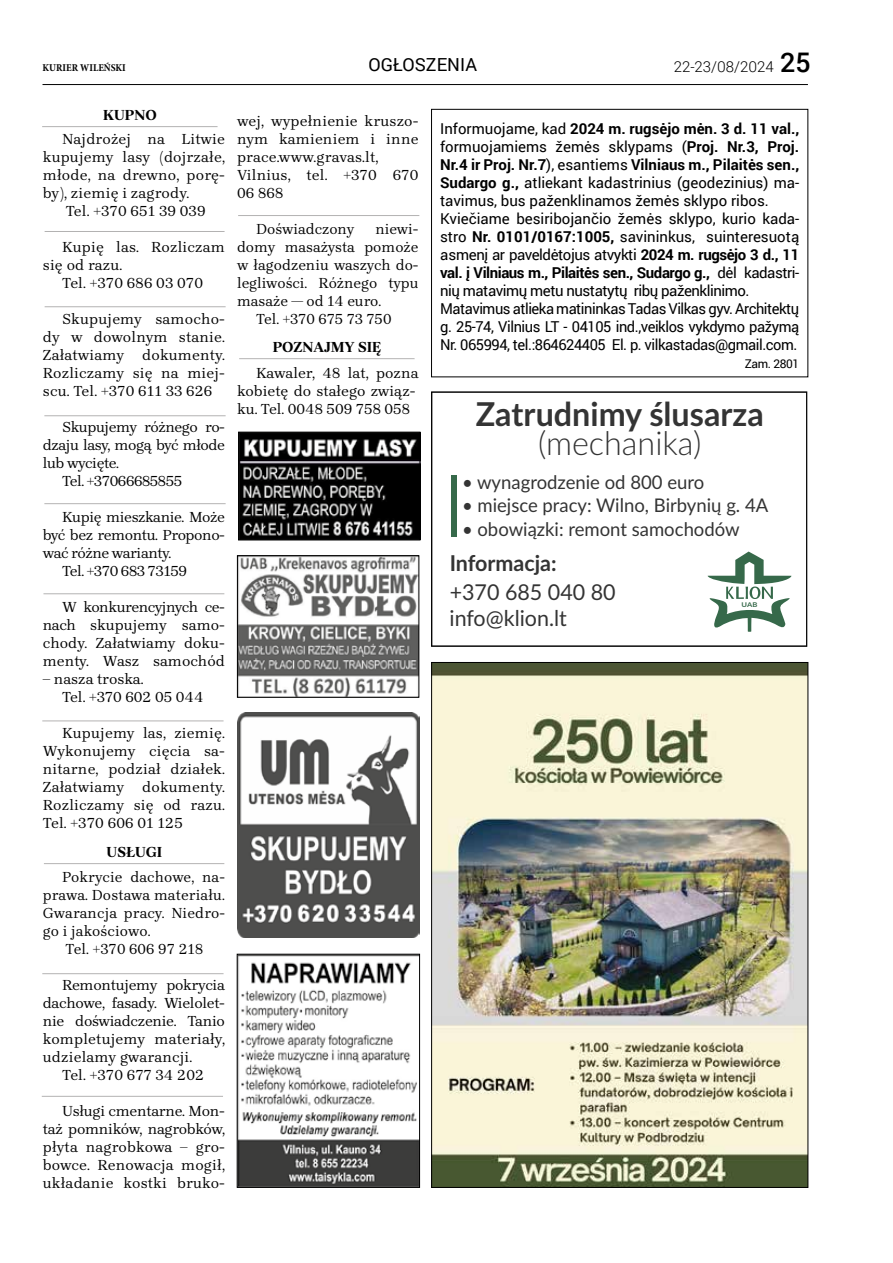
<style>
.page{position:relative;width:893px;height:1263px;background:#fff}
.page>*{position:absolute;margin:0;border:0;box-sizing:border-box;transform-origin:0 0}
.t1{font:700 32.85px "Lato";color:#343434}
.t2{font:300 32.85px "Lato";color:#343434}
.t3{font:21.75px/26.1px "Lato";color:#343434}
.t4{font:700 21.75px "Lato";color:#343434}
.t5{font:18.75px "Lato";color:#343434}
.t6{font:18px "Roboto";color:#000}
.t7{font:15px/18px "Brygada 1918";color:#000;text-align:justify}
.t8{font:15px/18px "Roboto";letter-spacing:-.03em;color:#000}
.t9{font:15px "Brygada 1918";letter-spacing:-.03em;color:#000}
.t10{font:700 15px "Brygada 1918";color:#000}
.t11{font:300 15px "Roboto";color:#000}
.t12{font:12px "Roboto";letter-spacing:-.03em;color:#000}
.t13{font:700 condensed 10.5px "Minion Pro";color:#000}
.t14{font:700 6.45px "Lato";color:#36694a;scale:1.17 1}
.s1{font-weight:500;font-size:27px}
.s2{font-weight:700}
</style>
<div class="page">
<hr style="left:43px;top:84px;width:765px;height:1px;background:#000">
<hr style="left:239px;top:358px;width:176px;height:1px;background:#b3b2b2">
<img style="left:238px;top:713px;width:182px;height:225px">
<hr style="left:42px;top:126px;width:176px;height:1px;background:#b3b2b2">
<hr style="left:44px;top:863px;width:180px;height:1px;background:#b3b2b2">
<hr style="left:45px;top:306px;width:181px;height:1px;background:#b3b2b2">
<hr style="left:45px;top:231px;width:180px;height:1px;background:#b3b2b2">
<img style="left:239px;top:557px;width:178px;height:138px">
<div style="left:237px;top:555px;width:182px;height:142px;border:1px solid #000"></div>
<hr style="left:44px;top:415px;width:182px;height:1px;background:#b3b2b2">
<img style="left:240px;top:434px;width:178px;height:104px">
<div style="left:238px;top:432px;width:182px;height:108px;border:1px solid #000"></div>
<hr style="left:44px;top:503px;width:182px;height:1px;background:#b3b2b2">
<img style="left:239px;top:956px;width:179px;height:229px">
<div style="left:237px;top:954px;width:183px;height:233px;border:1px solid #000"></div>
<hr style="left:43px;top:593px;width:181px;height:1px;background:#b3b2b2">
<hr style="left:42px;top:720px;width:182px;height:1px;background:#b3b2b2">
<svg style="left:451px;top:475px;width:341px;height:157px"></svg>
<div style="left:431px;top:392px;width:376px;height:254px;border:1px solid #000"></div>
<hr style="left:42px;top:973px;width:182px;height:1px;background:#b3b2b2">
<hr style="left:238px;top:215px;width:181px;height:1px;background:#b3b2b2">
<hr style="left:42px;top:1096px;width:181px;height:1px;background:#b3b2b2">
<div style="left:431px;top:109px;width:377px;height:268px;border:1px solid #000"></div>
<img style="left:434px;top:664px;width:372px;height:521px">
<p class="t13" style="left:43px;top:61px;width:85px">KURIER WILEŃSKI</p>
<p class="t6" style="left:368px;top:52px;width:110px">OGŁOSZENIA</p>
<p class="t11" style="left:674px;top:56px;width:139px">22-23/08/2024 <span class="s1">25</span></p>
<p class="t10" style="left:103px;top:107px;width:55px">KUPNO</p>
<p class="t7" style="left:43px;top:131px;width:184px;text-indent:19px">Najdrożej na Litwie kupujemy lasy (dojrzałe, młode, na drewno, porę&shy;by), ziemię i zagrody.</p>
<p class="t7" style="left:66px;top:203px;width:141px">Tel. +370 651 39 039</p>
<p class="t7" style="left:43px;top:239px;width:184px;text-indent:19px">Kupię las. Rozliczam się od razu.</p>
<p class="t7" style="left:62px;top:275px;width:143px">Tel. +370 686 03 070</p>
<p class="t7" style="left:43px;top:311px;width:184px;text-indent:19px">Skupujemy samocho&shy;dy w dowolnym stanie.<br>Załatwiamy dokumenty.<br>Rozliczamy się na miej&shy;scu. Tel. +370 611 33 626</p>
<p class="t9" style="left:62px;top:418px;width:164px">Skupujemy różnego ro-</p>
<p class="t9" style="left:43px;top:436px;width:184px">dzaju lasy, mogą być młode</p>
<p class="t9" style="left:43px;top:454px;width:78px">lub wycięte.</p>
<p class="t9" style="left:62px;top:472px;width:122px">Tel. +37066685855</p>
<p class="t9" style="left:62px;top:508px;width:164px">Kupię mieszkanie. Może</p>
<p class="t9" style="left:43px;top:526px;width:184px">być bez remontu. Propono-</p>
<p class="t9" style="left:43px;top:544px;width:130px">wać różne warianty.</p>
<p class="t9" style="left:62px;top:562px;width:126px">Tel. +370 683 73159</p>
<p class="t7" style="left:43px;top:599px;width:184px;text-indent:19px">W konkurencyjnych ce&shy;nach skupujemy samo&shy;chody. Załatwiamy doku&shy;menty. Wasz samochód</p>
<p class="t7" style="left:62px;top:671px;width:143px;text-indent:-19px">– nasza troska.<br>Tel. +370 602 05 044</p>
<p class="t7" style="left:43px;top:725px;width:184px;text-indent:19px">Kupujemy las, ziemię.<br>Wykonujemy cięcia sa&shy;nitarne, podział działek.<br>Załatwiamy dokumenty.<br>Rozliczamy się od razu.<br>Tel. +370 606 01 125</p>
<p class="t10" style="left:106px;top:843px;width:57px">USŁUGI</p>
<p class="t7" style="left:43px;top:869px;width:184px;text-indent:19px">Pokrycie dachowe, na&shy;prawa. Dostawa materiału.<br>Gwarancja pracy. Niedro&shy;go i jakościowo.</p>
<p class="t7" style="left:66px;top:941px;width:139px">Tel. +370 606 97 218</p>
<p class="t7" style="left:43px;top:977px;width:184px;text-indent:19px">Remontujemy pokrycia dachowe, fasady. Wielolet&shy;nie doświadczenie. Tanio kompletujemy materiały, udzielamy gwarancji.</p>
<p class="t7" style="left:62px;top:1067px;width:144px">Tel. +370 677 34 202</p>
<p class="t7" style="left:43px;top:1103px;width:184px;text-indent:19px">Usługi cmentarne. Mon&shy;taż pomników, nagrobków, płyta nagrobkowa – gro&shy;bowce. Renowacja mogił, układanie kostki bruko-</p>
<p class="t7" style="left:237px;top:113px;width:183px;text-align:left">wej, wypełnienie kruszo&shy;nym kamieniem i inne prace.www.gravas.lt,<br>Vilnius, tel. +370 670<br>06 868</p>
<p class="t7" style="left:256px;top:221px;width:100px">Doświadczony</p>
<p class="t7" style="left:375px;top:221px;width:45px">niewi-</p>
<p class="t7" style="left:237px;top:239px;width:183px">domy masażysta pomoże</p>
<p class="t7" style="left:237px;top:257px;width:183px">w łagodzeniu waszych do-</p>
<p class="t7" style="left:237px;top:275px;width:183px">legliwości. Różnego typu</p>
<p class="t7" style="left:237px;top:293px;width:146px">masaże — od 14 euro.</p>
<p class="t7" style="left:256px;top:311px;width:137px">Tel. +370 675 73 750</p>
<p class="t10" style="left:273px;top:339px;width:110px">POZNAJMY SIĘ</p>
<p class="t7" style="left:237px;top:365px;width:183px;text-align:left;text-indent:19px">Kawaler, 48 lat, pozna kobietę do stałego związ&shy;ku. Tel. 0048 509 758 058</p>
<p class="t8" style="left:440px;top:119px;width:361px">Informuojame, kad <span class="s2">2024 m. rugsėjo mėn. 3 d. 11 val., </span>formuojamiems žemės sklypams (<span class="s2">Proj. Nr.3, Proj.<br>Nr.4 ir Proj. Nr.7</span>), esantiems <span class="s2">Vilniaus m., Pilaitės sen., Sudargo g.,</span> atliekant kadastrinius (geodezinius) ma&shy;tavimus, bus paženklinamos žemės sklypo ribos.<br>Kviečiame besiribojančio žemės sklypo, kurio kada&shy;stro <span class="s2">Nr. 0101/0167:1005,</span> savininkus, suinteresuotą asmenį ar paveldėtojus atvykti <span class="s2">2024 m. rugsėjo 3 d., 11 val. į Vilniaus m., Pilaitės sen., Sudargo g.,</span> dėl kadastri&shy;nių matavimų metu nustatytų ribų paženklinimo.<br>Matavimus atlieka matininkas Tadas Vilkas gyv. Architektų g. 25-74, Vilnius LT - 04105 ind.,veiklos vykdymo pažymą Nr. 065994, tel.:864624405 El. p. vilkastadas@gmail.com.</p>
<p class="t12" style="left:745px;top:355px;width:56px">Zam. 2801</p>
<h1 class="t1" style="left:476px;top:390px;width:290px">Zatrudnimy ślusarza</h1>
<h1 class="t2" style="left:538px;top:421px;width:165px">(mechanika)</h1>
<p class="t5" style="left:462px;top:468px;width:244px">• wynagrodzenie od 800 euro</p>
<p class="t5" style="left:462px;top:492px;width:308px">• miejsce pracy: Wilno, Birbynių g. 4A</p>
<p class="t5" style="left:462px;top:516px;width:279px">• obowiązki: remont samochodów</p>
<h2 class="t4" style="left:450px;top:547px;width:108px">Informacja:</h2>
<h2 class="t3" style="left:449px;top:578px;width:168px">+370 685 040 80 info@klion.lt</h2>
<p class="t14" style="left:742px;top:600px;width:15px">UAB</p>
</div>
